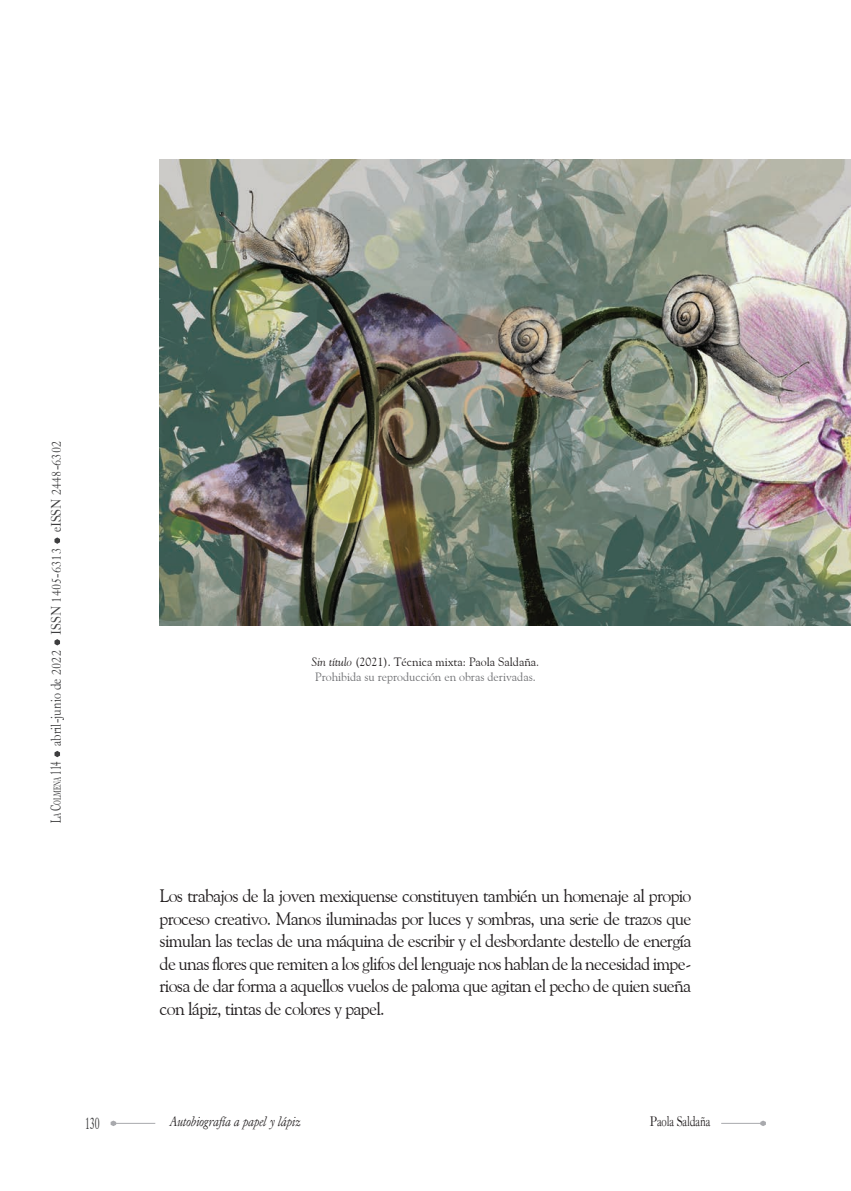
<style>
.page{position:relative;width:851px;height:1191px;background:#fff}
.page>*{position:absolute;margin:0;border:0;box-sizing:border-box;transform-origin:0 0}
.PANAL_INICIO_CUERPO{font:18px/22.5px "Goudy Old Style BT";letter-spacing:-.04em;color:#231f20;text-align:justify}
.t1{font:16.5px "Dutch 766 BT Roman A";color:#3e3e3f;scale:.6 1}
.t2{font:15px "Caslon Old Face BT";color:#3e3e3f;scale:.9 1}
.t3{font:italic 15px "Caslon Old Face BT";color:#231f20;scale:.9 1}
.t4{font:15px "Caslon Old Face BT";letter-spacing:-.01em;color:#231f20;scale:.8 1}
.FICHA_TÉCNICA{font:12px "Goudy Old Style BT";color:#231f20}
.FICHA_TÉCNICA-2{font:12px "Goudy Old Style BT";color:#6f7073}
.s1{font-family:"Dutch 766 BT Roman A"}
.s2{font-family:"Dutch 766 BT Roman A";font-size:10.5px}
.s3{font-style:italic}
</style>
<div class="page">
<svg style="left:759px;top:1120px;width:7px;height:6px"></svg>
<hr style="left:721px;top:1123px;width:42px;height:1px;background:#a8a9ad">
<svg style="left:110px;top:1120px;width:7px;height:6px"></svg>
<hr style="left:113px;top:1123px;width:42px;height:1px;background:#a8a9ad">
<svg style="left:54px;top:537px;width:6px;height:7px"></svg>
<svg style="left:54px;top:639px;width:6px;height:7px"></svg>
<svg style="left:54px;top:751px;width:6px;height:7px"></svg>
<img style="left:159px;top:159px;width:691px;height:466px">
<p class="t2" style="left:47px;top:823px;width:427px;rotate:-90deg"><span class="s1">L</span><span class="s2">a</span> <span class="s1">C</span><span class="s2">olmena</span> <span class="s1">114</span> abril-junio de 2022 ISSN 1405-6313 eISSN 2448-6302</p>
<p class="FICHA_TÉCNICA" style="left:311px;top:654px;width:229px"><span class="s3">Sin título</span> (2021). Técnica mixta: Paola Saldaña<span class="s3">.</span></p>
<p class="FICHA_TÉCNICA-2" style="left:315px;top:669px;width:222px">Prohibida su reproducción en obras derivadas.</p>
<p class="PANAL_INICIO_CUERPO" style="left:160px;top:884px;width:533px">Los trabajos de la joven mexiquense constituyen también un homenaje al propio proceso creativo. Manos iluminadas por luces y sombras, una serie de trazos que simulan las teclas de una máquina de escribir y el desbordante destello de energía de unas flores que remiten a los glifos del lenguaje nos hablan de la necesidad impe&shy;riosa de dar forma a aquellos vuelos de paloma que agitan el pecho de quien sueña con lápiz, tintas de colores y papel.</p>
<p class="t1" style="left:85px;top:1113px;width:26px">130</p>
<p class="t3" style="left:170px;top:1113px;width:147px">Autobiografía a papel y lápiz</p>
<p class="t4" style="left:649px;top:1112px;width:77px">Paola Saldaña</p>
</div>
